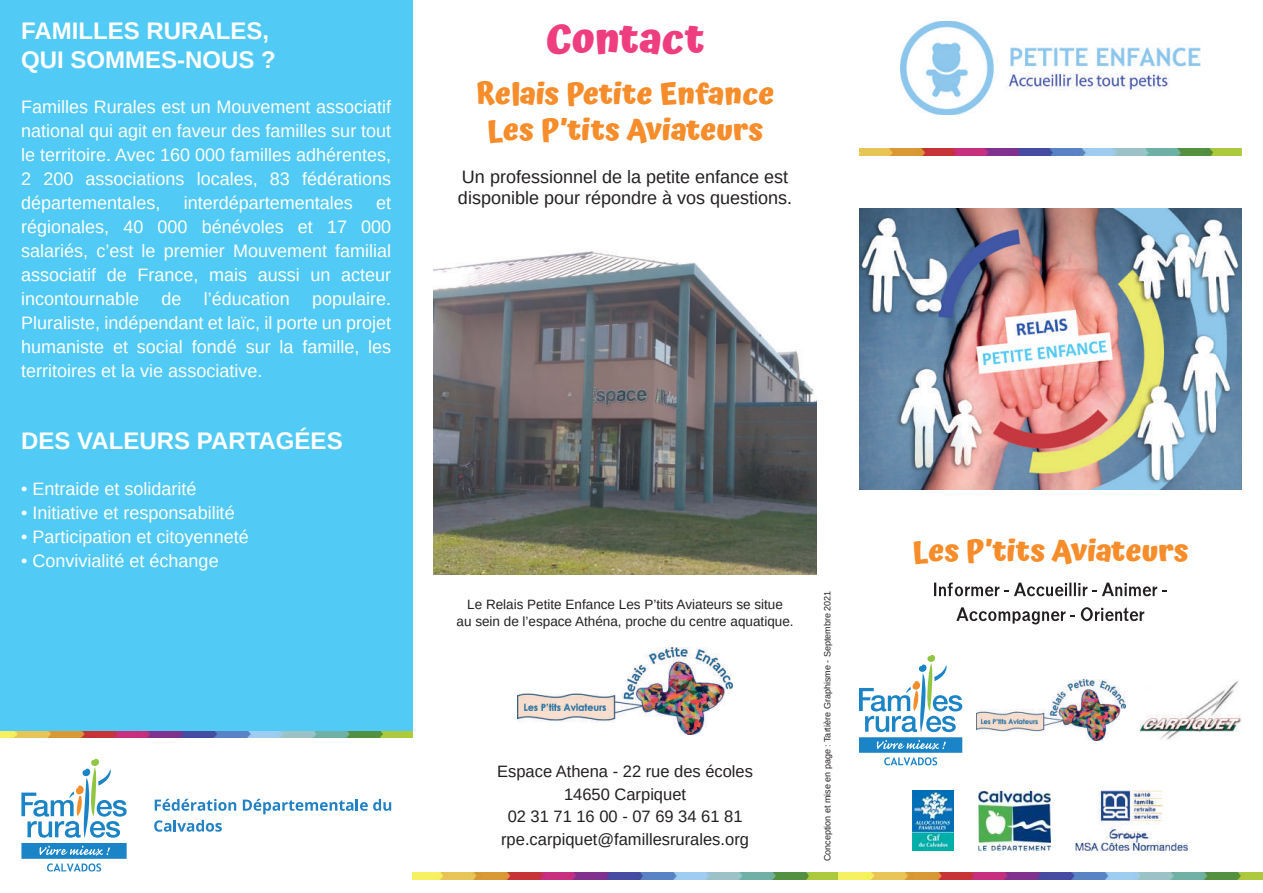
<style>
.page{position:relative;width:1263px;height:893px;background:#fff}
.page>*{position:absolute;margin:0;border:0;box-sizing:border-box;transform-origin:0 0}
.t1{font:700 42px "Atma";color:#ef3e7f}
.t2{font:700 30px/36px "Atma";color:#f68c2a;text-align:center}
.t3{font:700 24px/28.8px "Arimo";color:#fff}
.t4{font:18px/24px "Arimo";color:#fff;text-align:justify}
.t5{font:18px/21.6px "Arimo";color:#231f20}
.t6{font:16.5px/22.5px "Arimo";color:#231f20;text-align:center}
.t7{font:13.5px/16.2px "Arimo";color:#231f20;text-align:center}
.t8{font:9px "Arimo";color:#231f20}
</style>
<div class="page">
<img style="left:412px;top:873px;width:851px;height:7px">
<svg style="left:155px;top:799px;width:81px;height:12px"></svg>
<svg style="left:243px;top:799px;width:148px;height:15px"></svg>
<svg style="left:154px;top:820px;width:68px;height:12px"></svg>
<div style="left:0;top:0;width:412px;height:734px;background:#51caf5"></div>
<img style="left:0;top:731px;width:412px;height:7px">
<img style="left:434px;top:251px;width:382px;height:323px">
<svg style="left:934px;top:583px;width:65px;height:13px"></svg>
<svg style="left:1005px;top:583px;width:162px;height:13px"></svg>
<svg style="left:956px;top:607px;width:109px;height:17px"></svg>
<svg style="left:1081px;top:607px;width:63px;height:14px"></svg>
<img style="left:517px;top:647px;width:216px;height:87px">
<img style="left:859px;top:208px;width:383px;height:281px">
<img style="left:976px;top:680px;width:150px;height:60px">
<svg style="left:859px;top:655px;width:103px;height:110px"></svg>
<img style="left:1140px;top:680px;width:101px;height:60px">
<svg style="left:21px;top:759px;width:106px;height:113px"></svg>
<img style="left:913px;top:791px;width:40px;height:59px">
<img style="left:978px;top:791px;width:73px;height:59px">
<img style="left:1075px;top:791px;width:113px;height:59px">
<img style="left:859px;top:149px;width:383px;height:7px">
<img style="left:900px;top:21px;width:300px;height:94px">
<h3 class="t3" style="left:21px;top:16px;width:256px">FAMILLES RURALES,<br>QUI SOMMES-NOUS ?</h3>
<p class="t4" style="left:21px;top:95px;width:371px">Familles Rurales est un Mouvement associatif national qui agit en faveur des familles sur tout le territoire. Avec 160 000 familles adhérentes, 2 200 associations locales, 83 fédérations départementales,</p>
<p class="t4" style="left:184px;top:191px;width:171px">interdépartementales</p>
<p class="t4" style="left:21px;top:191px;width:371px;text-indent:355px">et régionales, 40 000 bénévoles et 17 000 salariés, c’est le premier Mouvement familial associatif de France, mais aussi un acteur incontournable de l’éducation populaire.<br>Pluraliste, indépendant et laïc, il porte un projet humaniste et social fondé sur la famille, les territoires et la vie associative.</p>
<h3 class="t3" style="left:21px;top:427px;width:323px">DES VALEURS PARTAGÉES</h3>
<p class="t4" style="left:21px;top:477px;width:177px">• Entraide et solidarité</p>
<p class="t4" style="left:21px;top:501px;width:215px">• Initiative et responsabilité</p>
<p class="t4" style="left:21px;top:525px;width:229px">• Participation et citoyenneté</p>
<p class="t4" style="left:21px;top:549px;width:199px">• Convivialité et échange</p>
<h1 class="t1" style="left:546px;top:13px;width:160px">Contact</h1>
<h2 class="t2" style="left:476px;top:75px;width:300px">Relais Petite Enfance<br>Les P’tits Aviateurs</h2>
<p class="t5" style="left:458px;top:166px;width:336px">Un professionnel de la petite enfance est disponible pour répondre à vos questions.</p>
<p class="t7" style="left:457px;top:597px;width:338px">Le Relais Petite Enfance Les P’tits Aviateurs se situe<br>au sein de l’espace Athéna, proche du centre aquatique.</p>
<p class="t6" style="left:497px;top:760px;width:257px">Espace Athena - 22 rue des écoles<br>14650 Carpiquet<br>02 31 71 16 00 - 07 69 34 61 81 rpe.carpiquet@famillesrurales.org</p>
<p class="t8" style="left:822px;top:861px;width:272px;rotate:-90deg">Conception et mise en page : Tartière Graphisme - Septembre 2021</p>
<h2 class="t2" style="left:912px;top:532px;width:278px">Les P’tits Aviateurs</h2>
</div>
